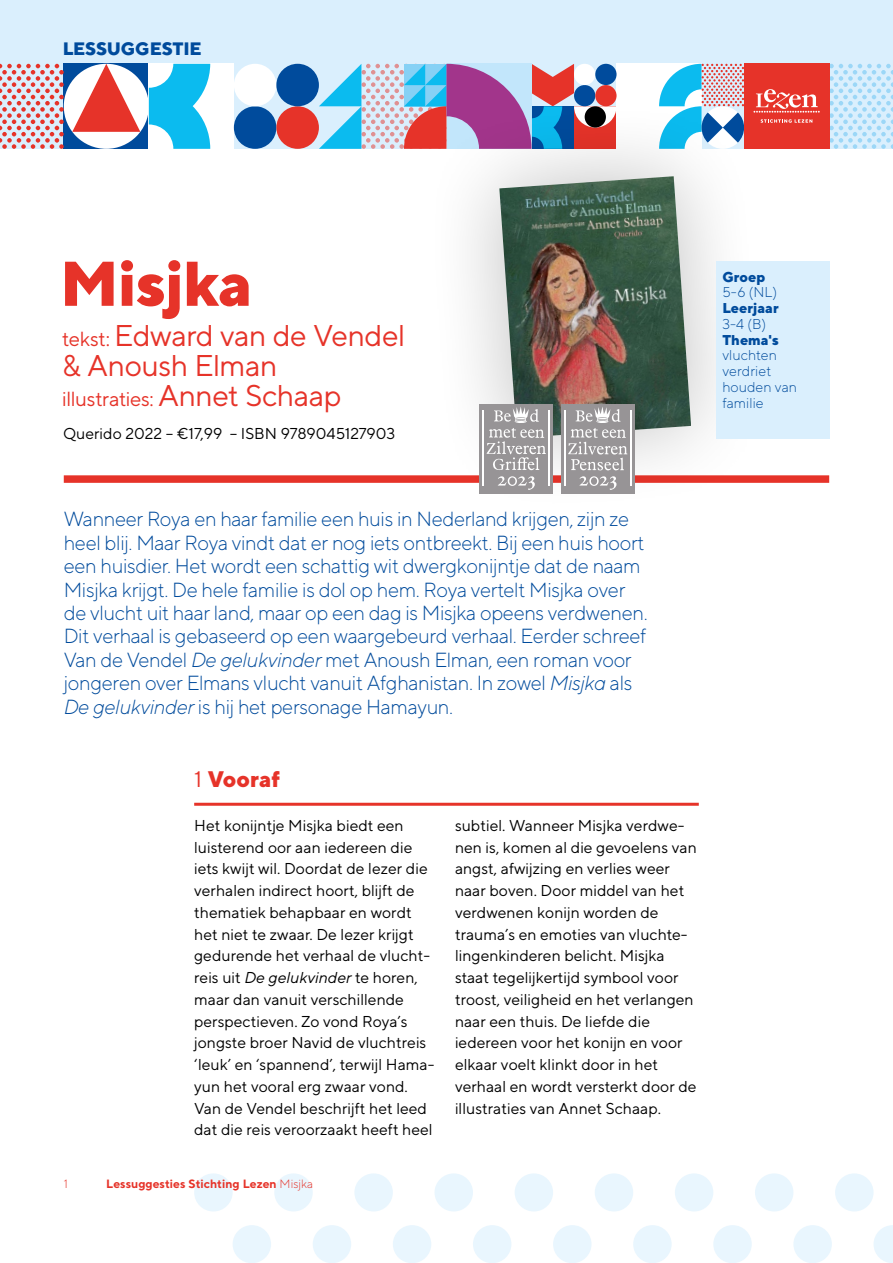
<style>
.page{position:relative;width:893px;height:1263px;background:#fff}
.page>*{position:absolute;margin:0;border:0;box-sizing:border-box;transform-origin:0 0}
.Titel{font:800 63px "TT Norms";letter-spacing:-.01em;color:#e63329}
.auteur_of_illu_aa{font:30px/30px "TT Norms";letter-spacing:-.02em;color:#e63329}
.Tussenkopje{font:800 22.5px "TT Norms";color:#e63329}
.Intro{font:300 20.4px/23.4px "TT Norms";letter-spacing:-.02em;color:#004b9c}
.auteur_of_illu_aa-2{font:20.4px "TT Norms";letter-spacing:-.02em;color:#e63329}
.t1{font:800 18px "TT Norms";letter-spacing:-.01em;color:#004b9c}
.Body{font:15.75px/21.8px "TT Norms";color:#000}
.auteur_of_illu_aa-3{font:15.75px "TT Norms";color:#000}
.Bron{font:300 14.25px/15.8px "TT Norms";color:#004b9c}
.Bron-2{font:800 14.25px "TT Norms";color:#004b9c}
.Bron-3{font:700 12px "TT Norms";color:#e63329}
.t2{font:300 12px "TT Norms";color:#e63329}
.s1{font-size:20.4px}
.s2{font-size:30px}
.s3{font-weight:800}
.s4{font-style:italic}
.s5{font-weight:400}
.s6{font-weight:300}
</style>
<div class="page">
<div style="left:0;top:0;width:893px;height:149px;background:#daeffd"></div>
<div style="left:617px;top:64px;width:85px;height:85px;background:#fff"></div>
<div style="left:149px;top:64px;width:85px;height:85px;background:#fff"></div>
<div style="left:234px;top:106px;width:42px;height:43px;background:#004b9c;border-radius:50%"></div>
<div style="left:234px;top:64px;width:42px;height:42px;background:#fff;border-radius:50%"></div>
<div style="left:276px;top:106px;width:43px;height:43px;background:#e63329;border-radius:50%"></div>
<div style="left:276px;top:64px;width:43px;height:42px;background:#004b9c;border-radius:50%"></div>
<svg style="left:829px;top:64px;width:64px;height:85px"></svg>
<svg style="left:0;top:64px;width:210px;height:85px"></svg>
<svg style="left:659px;top:64px;width:85px;height:35px"></svg>
<svg style="left:319px;top:64px;width:298px;height:85px"></svg>
<div style="left:744px;top:64px;width:85px;height:85px;background:#e63329"></div>
<svg style="left:756px;top:89px;width:64px;height:24px"></svg>
<svg style="left:768px;top:119px;width:44px;height:4px"></svg>
<svg style="left:874px;top:1225px;width:19px;height:38px"></svg>
<div style="left:793px;top:1225px;width:39px;height:38px;background:#e9f6fe;border-radius:50%"></div>
<div style="left:713px;top:1225px;width:39px;height:38px;background:#e9f6fe;border-radius:50%"></div>
<div style="left:633px;top:1225px;width:39px;height:38px;background:#e9f6fe;border-radius:50%"></div>
<div style="left:553px;top:1225px;width:38px;height:38px;background:#e9f6fe;border-radius:50%"></div>
<div style="left:473px;top:1225px;width:38px;height:38px;background:#e9f6fe;border-radius:50%"></div>
<div style="left:393px;top:1225px;width:38px;height:38px;background:#e9f6fe;border-radius:50%"></div>
<div style="left:313px;top:1225px;width:38px;height:38px;background:#e9f6fe;border-radius:50%"></div>
<div style="left:233px;top:1225px;width:38px;height:38px;background:#e9f6fe;border-radius:50%"></div>
<div style="left:835px;top:1173px;width:38px;height:38px;background:#e9f6fe;border-radius:50%"></div>
<div style="left:755px;top:1173px;width:38px;height:38px;background:#e9f6fe;border-radius:50%"></div>
<div style="left:675px;top:1173px;width:38px;height:38px;background:#e9f6fe;border-radius:50%"></div>
<div style="left:595px;top:1173px;width:38px;height:38px;background:#e9f6fe;border-radius:50%"></div>
<div style="left:515px;top:1173px;width:38px;height:38px;background:#e9f6fe;border-radius:50%"></div>
<div style="left:434px;top:1173px;width:39px;height:38px;background:#e9f6fe;border-radius:50%"></div>
<div style="left:354px;top:1173px;width:39px;height:38px;background:#e9f6fe;border-radius:50%"></div>
<div style="left:274px;top:1173px;width:39px;height:38px;background:#e9f6fe;border-radius:50%"></div>
<div style="left:194px;top:1173px;width:39px;height:38px;background:#e9f6fe;border-radius:50%"></div>
<div style="left:64px;top:475px;width:765px;height:8px;background:#e63329"></div>
<div style="left:423px;top:99px;width:345px;height:416px;background:#000;opacity:.25"></div>
<img style="left:499px;top:176px;width:192px;height:262px">
<div style="left:716px;top:261px;width:113px;height:178px;background:#daeffd"></div>
<hr style="left:194px;top:803px;width:505px;height:3px;background:#e63329">
<div style="left:480px;top:405px;width:73px;height:89px;background:#979496"></div>
<svg style="left:498px;top:476px;width:37px;height:14px"></svg>
<hr style="left:483px;top:410px;width:1px;height:75px;background:#fff">
<hr style="left:549px;top:410px;width:1px;height:75px;background:#fff">
<svg style="left:487px;top:407px;width:59px;height:63px"></svg>
<div style="left:561px;top:405px;width:74px;height:89px;background:#979496"></div>
<hr style="left:564px;top:410px;width:2px;height:75px;background:#fff">
<hr style="left:630px;top:410px;width:2px;height:75px;background:#fff">
<svg style="left:568px;top:407px;width:59px;height:83px"></svg>
<p class="t1" style="left:63px;top:37px;width:140px">LESSUGGESTIE</p>
<p class="Titel" style="left:60px;top:243px;width:194px">Misjka</p>
<p class="auteur_of_illu_aa" style="left:62px;top:320px;width:345px"><span class="s1">tekst:</span> Edward van de Vendel &amp; Anoush Elman</p>
<p class="auteur_of_illu_aa-2" style="left:62px;top:387px;width:281px">illustraties: <span class="s2">Annet Schaap</span></p>
<p class="auteur_of_illu_aa-3" style="left:63px;top:424px;width:334px">Querido 2022 – €17,99 – ISBN 9789045127903</p>
<p class="Bron-2" style="left:722px;top:267px;width:45px">Groep</p>
<p class="Bron" style="left:722px;top:284px;width:56px">5-6 (NL)</p>
<p class="Bron-2" style="left:722px;top:299px;width:58px">Leerjaar</p>
<p class="Bron" style="left:722px;top:316px;width:45px">3-4 (B)</p>
<p class="Bron" style="left:722px;top:331px;width:58px"><span class="s3">Thema's </span>vluchten</p>
<p class="Bron" style="left:722px;top:363px;width:50px">verdriet</p>
<p class="Bron" style="left:722px;top:379px;width:76px">houden van</p>
<p class="Bron" style="left:722px;top:394px;width:43px">familie</p>
<p class="Intro" style="left:64px;top:507px;width:585px">Wanneer Roya en haar familie een huis in Nederland krijgen, zijn ze heel blij. Maar Roya vindt dat er nog iets ontbreekt. Bij een huis hoort een huisdier. Het wordt een schattig wit dwergkonijntje dat de naam Misjka krijgt. De hele familie is dol op hem. Roya vertelt Misjka over de vlucht uit haar land, maar op een dag is Misjka opeens verdwenen.<br>Dit verhaal is gebaseerd op een waargebeurd verhaal. Eerder schreef Van de Vendel <span class="s4">De gelukvinder</span> met Anoush Elman, een roman voor jongeren over Elmans vlucht vanuit Afghanistan. In zowel <span class="s4">Misjka</span> als <span class="s4">De gelukvinder</span> is hij het personage Hamayun.</p>
<p class="Tussenkopje" style="left:194px;top:765px;width:87px"><span class="s5">1</span> Vooraf</p>
<p class="Body" style="left:194px;top:814px;width:242px">Het konijntje Misjka biedt een luisterend oor aan iedereen die iets kwijt wil. Doordat de lezer die verhalen indirect hoort, blijft de thematiek behapbaar en wordt het niet te zwaar. De lezer krijgt gedurende het verhaal de vlucht&shy;reis uit <span class="s4">De gelukvinder</span> te horen, maar dan vanuit verschillende perspectieven. Zo vond Roya’s jongste broer Navid de vluchtreis ‘leuk’ en ‘spannend’, terwijl Hama&shy;yun het vooral erg zwaar vond.<br>Van de Vendel beschrijft het leed dat die reis veroorzaakt heeft heel</p>
<p class="Body" style="left:455px;top:814px;width:243px">subtiel. Wanneer Misjka verdwe&shy;nen is, komen al die gevoelens van angst, afwijzing en verlies weer naar boven. Door middel van het verdwenen konijn worden de trauma’s en emoties van vluchte&shy;lingenkinderen belicht. Misjka staat tegelijkertijd symbool voor troost, veiligheid en het verlangen naar een thuis. De liefde die iedereen voor het konijn en voor elkaar voelt klinkt door in het verhaal en wordt versterkt door de illustraties van Annet Schaap.</p>
<p class="t2" style="left:64px;top:1176px;width:6px">1</p>
<p class="Bron-3" style="left:106px;top:1176px;width:208px">Lessuggesties Stichting Lezen <span class="s6">Misjka</span></p>
</div>
